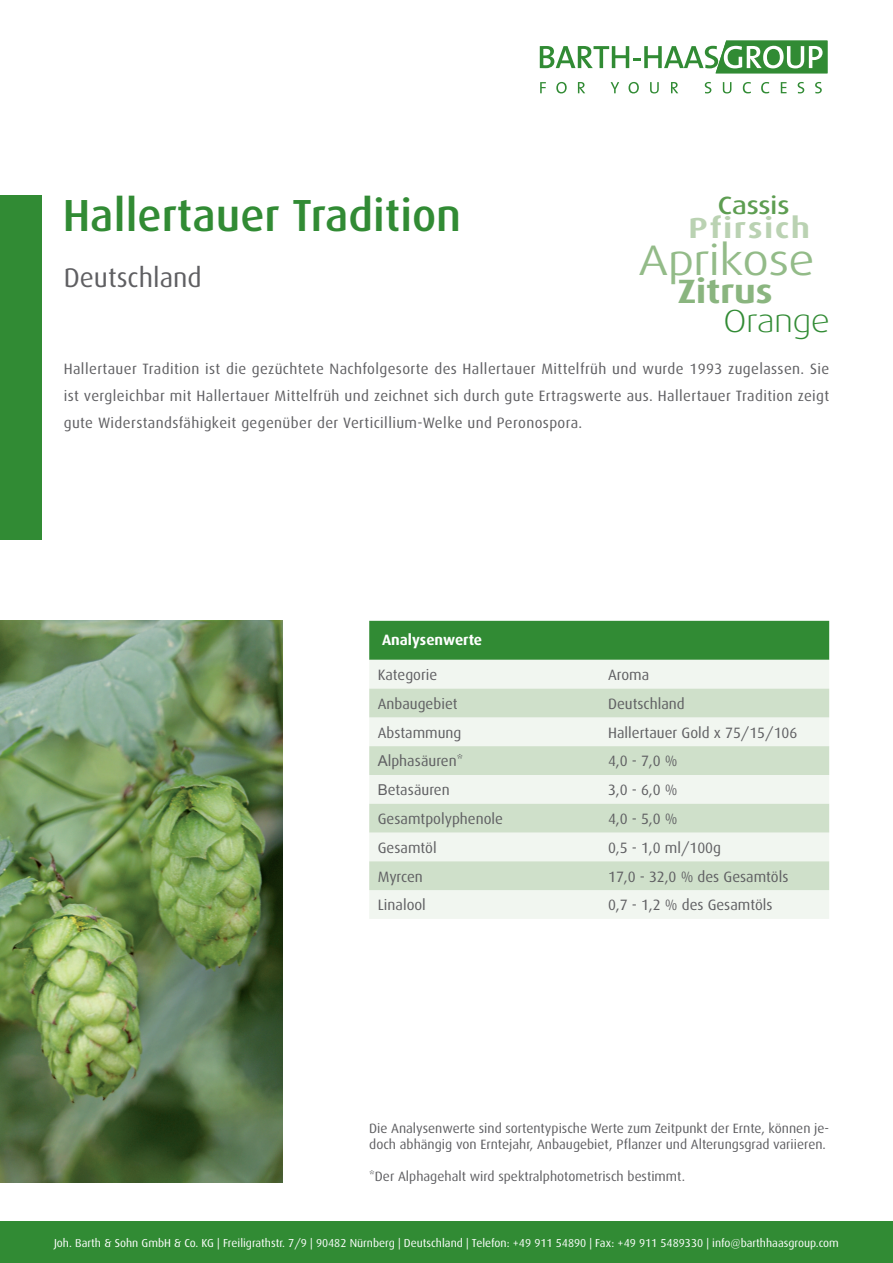
<style>
.page{position:relative;width:893px;height:1263px;background:#fff}
.page>*{position:absolute;margin:0;border:0;box-sizing:border-box;transform-origin:0 0}
.t1{font:500 45px "Dax";color:#318b34}
.t2{font:42.75px "Dax Wide";color:#93bb88}
.t3{font:700 33.75px "Dax Wide";color:#8ab57f}
.t4{font:300 31.95px "Dax Wide";color:#318b34}
.t5{font:700 28.8px "Dax Wide";letter-spacing:.07em;color:#bad2b2}
.t6{font:27px "Dax";color:#5f5f62}
.t7{font:500 24.9px "Dax Wide";color:#5d9d51}
.t8{font:15px/27px "Dax";color:#5f5f62;text-align:justify}
.t9{font:700 15px "Dax";color:#fff}
.t10{font:13.5px/16.2px "Dax";color:#5f5f62}
.t11{font:11.55px "Dax";color:#fff}
.s1{font-family:"Arial"}
</style>
<div class="page">
<div style="left:369px;top:621px;width:460px;height:39px;background:#318b34"></div>
<div style="left:369px;top:660px;width:460px;height:259px;background:#f1f6f0"></div>
<svg style="left:369px;top:689px;width:460px;height:201px;fill:#cfe0ca"></svg>
<img style="left:0;top:621px;width:283px;height:561px">
<div style="left:0;top:195px;width:41px;height:344px;background:#318b34"></div>
<div style="left:0;top:1221px;width:893px;height:42px;background:#318b34"></div>
<svg style="left:540px;top:82px;width:6px;height:11px"></svg>
<svg style="left:556px;top:82px;width:11px;height:11px"></svg>
<svg style="left:578px;top:82px;width:7px;height:11px"></svg>
<svg style="left:611px;top:82px;width:8px;height:11px"></svg>
<svg style="left:628px;top:82px;width:11px;height:11px"></svg>
<svg style="left:650px;top:82px;width:9px;height:11px"></svg>
<svg style="left:671px;top:82px;width:7px;height:11px"></svg>
<svg style="left:705px;top:82px;width:6px;height:11px"></svg>
<svg style="left:723px;top:82px;width:8px;height:11px"></svg>
<svg style="left:743px;top:82px;width:8px;height:11px"></svg>
<svg style="left:761px;top:82px;width:8px;height:11px"></svg>
<svg style="left:781px;top:82px;width:5px;height:11px"></svg>
<svg style="left:798px;top:82px;width:6px;height:11px"></svg>
<svg style="left:815px;top:82px;width:7px;height:11px"></svg>
<svg style="left:540px;top:40px;width:287px;height:33px"></svg>
<h1 class="t1" style="left:63px;top:190px;width:400px">Hallertauer Tradition</h1>
<h3 class="t6" style="left:64px;top:263px;width:139px">Deutschland</h3>
<h3 class="t7" style="left:718px;top:191px;width:73px">Cassis</h3>
<h2 class="t2" style="left:638px;top:236px;width:177px">Aprikose</h2>
<h3 class="t5" style="left:689px;top:212px;width:123px">Pfirsich</h3>
<h3 class="t3" style="left:678px;top:272px;width:96px">Zitrus</h3>
<h3 class="t4" style="left:723px;top:303px;width:108px">Orange</h3>
<p class="t8" style="left:64px;top:356px;width:767px">Hallertauer Tradition ist die gezüchtete Nachfolgesorte des Hallertauer Mittelfrüh und wurde 1993 zugelassen. Sie ist vergleichbar mit Hallertauer Mittelfrüh und zeichnet sich durch gute Ertragswerte aus. Hallertauer Tradition zeigt gute Widerstandsfähigkeit gegenüber der Verticillium-Welke und Peronospora.</p>
<p class="t9" style="left:382px;top:632px;width:102px">Analysenwerte</p>
<p class="t8" style="left:378px;top:661px;width:61px">Kategorie</p>
<p class="t8" style="left:608px;top:661px;width:43px">Aroma</p>
<p class="t8" style="left:378px;top:690px;width:81px">Anbaugebiet</p>
<p class="t8" style="left:608px;top:690px;width:78px">Deutschland</p>
<p class="t8" style="left:378px;top:719px;width:85px">Abstammung</p>
<p class="t8" style="left:608px;top:719px;width:191px">Hallertauer Gold x 75/15/106</p>
<p class="t8" style="left:378px;top:748px;width:87px"><span class="s1">A</span>lphasäuren*</p>
<p class="t8" style="left:608px;top:748px;width:71px">4,0 - 7,0 %</p>
<p class="t8" style="left:378px;top:777px;width:74px"><span class="s1">B</span>etasäuren</p>
<p class="t8" style="left:608px;top:777px;width:71px">3,0 - 6,0 %</p>
<p class="t8" style="left:378px;top:805px;width:127px">Gesamtpolyphenole</p>
<p class="t8" style="left:608px;top:805px;width:71px">4,0 - 5,0 %</p>
<p class="t8" style="left:378px;top:834px;width:60px">Gesamtöl</p>
<p class="t8" style="left:608px;top:834px;width:115px">0,5 - 1,0 ml/100g</p>
<p class="t8" style="left:378px;top:863px;width:47px">Myrcen</p>
<p class="t8" style="left:608px;top:863px;width:182px">17,0 - 32,0 % des Gesamtöls</p>
<p class="t8" style="left:378px;top:892px;width:50px">Linalool</p>
<p class="t8" style="left:608px;top:892px;width:166px">0,7 - 1,2 % des Gesamtöls</p>
<p class="t10" style="left:369px;top:1120px;width:461px">Die Analysenwerte sind sortentypische Werte zum Zeitpunkt der Ernte, können je&shy;doch abhängig von Erntejahr, Anbaugebiet, Pflanzer und Alterungsgrad variieren.</p>
<p class="t10" style="left:369px;top:1169px;width:317px">*Der Alphagehalt wird spektralphotometrisch bestimmt.</p>
<p class="t11" style="left:54px;top:1237px;width:786px">Joh. Barth &amp; Sohn GmbH &amp; Co. KG | Freiligrathstr. 7/9 | 90482 Nürnberg | Deutschland | Telefon: +49 911 54890 | Fax: +49 911 5489330 | info@barthhaasgroup.com</p>
</div>
